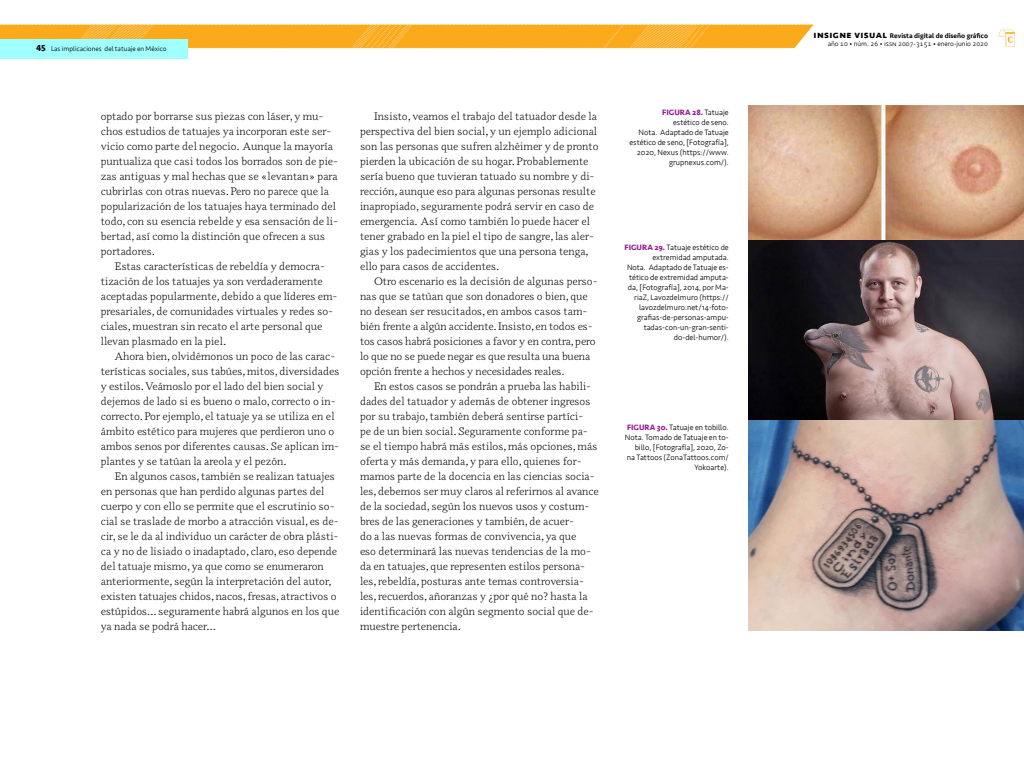
<style>
.page{position:relative;width:1024px;height:768px;background:#fff}
.page>*{position:absolute;margin:0;border:0;box-sizing:border-box;transform-origin:0 0}
.Texto{font:300 11px/15px "Odile";color:#000}
.FIGURA{font:300 8px/10px "Seravek";color:#000;text-align:right}
.t1{font:300 7px/8px "Seravek";color:#000;text-align:right}
.s1{font-weight:700;font-size:9px}
.s2{font-weight:700;color:#961a96}
.s3{font-weight:700;font-size:10px}
.s4{font-weight:500}
</style>
<div class="page">
<svg style="left:0;top:24px;width:813px;height:24px;background:#faae27"></svg>
<div style="left:0;top:39px;width:188px;height:19px;background:#a0ffff"></div>
<svg style="left:999px;top:30px;width:16px;height:16px"></svg>
<img style="left:749px;top:105px;width:275px;height:525px">
<p class="t1" style="left:36px;top:45px;width:132px"><span class="s1">45</span> Las implicaciones del tatuaje en México</p>
<p class="Texto" style="left:101px;top:108px;width:239px">optado por borrarse sus piezas con láser, y mu&shy;chos estudios de tatuajes ya incorporan este ser&shy;vicio como parte del negocio. Aunque la mayoría puntualiza que casi todos los borrados son de pie&shy;zas antiguas y mal hechas que se «levantan» para cubrirlas con otras nuevas. Pero no parece que la popularización de los tatuajes haya terminado del todo, con su esencia rebelde y esa sensación de li&shy;bertad, así como la distinción que ofrecen a sus portadores.</p>
<p class="Texto" style="left:101px;top:258px;width:238px;text-indent:14px">Estas características de rebeldía y democra&shy;tización de los tatuajes ya son verdaderamente aceptadas popularmente, debido a que líderes em&shy;presariales, de comunidades virtuales y redes so&shy;ciales, muestran sin recato el arte personal que llevan plasmado en la piel.</p>
<p class="Texto" style="left:101px;top:348px;width:240px;text-indent:14px">Ahora bien, olvidémonos un poco de las carac&shy;terísticas sociales, sus tabúes, mitos, diversidades y estilos. Veámoslo por el lado del bien social y dejemos de lado si es bueno o malo, correcto o in&shy;correcto. Por ejemplo, el tatuaje ya se utiliza en el ámbito estético para mujeres que perdieron uno o ambos senos por diferentes causas. Se aplican im&shy;plantes y se tatúan la areola y el pezón.</p>
<p class="Texto" style="left:101px;top:468px;width:240px;text-indent:14px">En algunos casos, también se realizan tatuajes en personas que han perdido algunas partes del cuerpo y con ello se permite que el escrutinio so&shy;cial se traslade de morbo a atracción visual, es de&shy;cir, se le da al individuo un carácter de obra plásti&shy;ca y no de lisiado o inadaptado, claro, eso depende del tatuaje mismo, ya que como se enumeraron anteriormente, según la interpretación del autor, existen tatuajes chidos, nacos, fresas, atractivos o estúpidos… seguramente habrá algunos en los que ya nada se podrá hacer…</p>
<p class="Texto" style="left:360px;top:108px;width:240px;text-indent:14px">Insisto, veamos el trabajo del tatuador desde la perspectiva del bien social, y un ejemplo adicional son las personas que sufren alzhéimer y de pronto pierden la ubicación de su hogar. Probablemente sería bueno que tuvieran tatuado su nombre y di&shy;rección, aunque eso para algunas personas resulte inapropiado, seguramente podrá servir en caso de emergencia. Así como también lo puede hacer el tener grabado en la piel el tipo de sangre, las aler&shy;gias y los padecimientos que una persona tenga, ello para casos de accidentes.</p>
<p class="Texto" style="left:360px;top:273px;width:239px;text-indent:14px">Otro escenario es la decisión de algunas perso&shy;nas que se tatúan que son donadores o bien, que no desean ser resucitados, en ambos casos tam&shy;bién frente a algún accidente. Insisto, en todos es&shy;tos casos habrá posiciones a favor y en contra, pero lo que no se puede negar es que resulta una buena opción frente a hechos y necesidades reales.</p>
<p class="Texto" style="left:360px;top:378px;width:240px;text-indent:14px">En estos casos se pondrán a prueba las habili&shy;dades del tatuador y además de obtener ingresos por su trabajo, también deberá sentirse partíci-<br>pe de un bien social. Seguramente conforme pa&shy;se el tiempo habrá más estilos, más opciones, más oferta y más demanda, y para ello, quienes for&shy;mamos parte de la docencia en las ciencias socia&shy;les, debemos ser muy claros al referirnos al avance de la sociedad, según los nuevos usos y costum&shy;bres de las generaciones y también, de acuer-<br>do a las nuevas formas de convivencia, ya que<br>eso determinará las nuevas tendencias de la mo&shy;da en tatuajes, que representen estilos persona&shy;les, rebeldía, posturas ante temas controversia&shy;les, recuerdos, añoranzas y ¿por qué no? hasta la identificación con algún segmento social que de&shy;muestre pertenencia.</p>
<p class="FIGURA" style="left:629px;top:107px;width:101px"><span class="s2">FIGURA 28.</span> Tatuaje<br>estético de seno.<br>Nota. Adaptado de Tatuaje estético de seno, [Fotografía],<br>2020, Nexus (https://www. grupnexus.com/).</p>
<p class="FIGURA" style="left:625px;top:242px;width:106px"><span class="s2">FIGURA 29.</span> Tatuaje estético de extremidad amputada.<br>Nota. Adaptado de Tatuaje es&shy;tético de extremidad amputa&shy;da, [Fotografía], 2014, por Ma&shy;riaZ, Lavozdelmuro (https:// lavozdelmuro.net/14-foto&shy;grafias-de-personas-ampu&shy;tadas-con-un-gran-senti&shy;do-del-humor/).</p>
<p class="FIGURA" style="left:625px;top:422px;width:105px"><span class="s2">FIGURA 30.</span> Tatuaje en tobillo.<br>Nota. Tomado de Tatuaje en to&shy;billo, [Fotografía], 2020, Zo&shy;na Tattoos (ZonaTattoos.com/<br>Yokoarte).</p>
<p class="t1" style="left:814px;top:32px;width:176px"><span class="s3">insigne visual</span> <span class="s4">Revista digital de diseño gráfico </span>año 10 • núm. 26 • issn 2007-3151 • enero-junio 2020</p>
</div>
